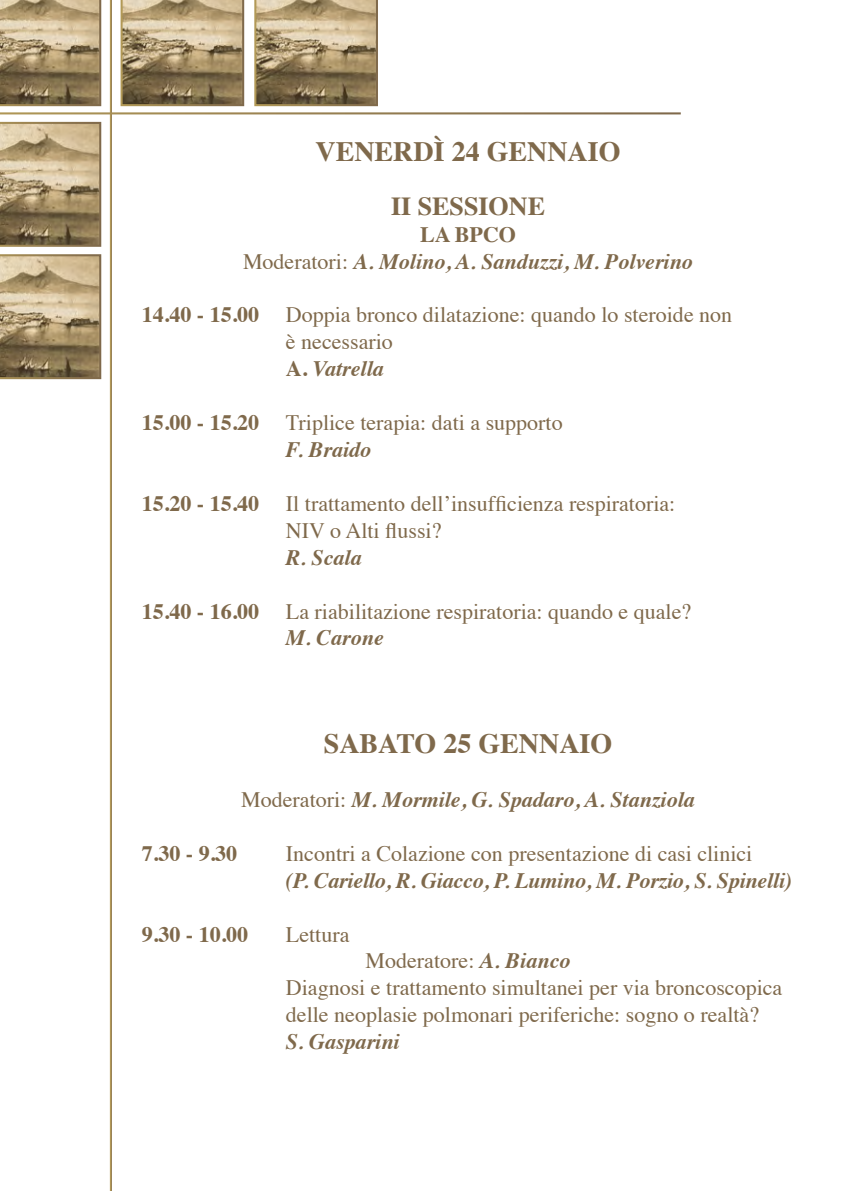
<style>
.page{position:relative;width:851px;height:1191px;background:#fff}
.page>*{position:absolute;margin:0;border:0;box-sizing:border-box;transform-origin:0 0}
.t1{font:700 28px "Times";color:#7f694b}
.t2{font:700 26px "Times";color:#7f694b}
.t3{font:22px/27px "Times";color:#7f694b}
.t4{font:italic 700 22px/27px "Times";color:#7f694b}
.t5{font:700 22px "Times";color:#7f694b}
.s1{font-weight:400;font-style:normal}
.s2{font-weight:700}
.s3{font-weight:700;font-style:italic}
</style>
<div class="page">
<svg style="left:0;top:0;width:101px;height:106px;background:#a5916e"></svg>
<svg style="left:120px;top:0;width:124px;height:106px;background:#a4906d"></svg>
<svg style="left:254px;top:0;width:124px;height:106px;background:#a3906d"></svg>
<svg style="left:0;top:122px;width:101px;height:125px;background:#ab9773"></svg>
<svg style="left:0;top:254px;width:101px;height:125px;background:#ab9774"></svg>
<p class="t1" style="left:315px;top:125px;width:306px">VENERDÌ 24 GENNAIO</p>
<p class="t2" style="left:391px;top:181px;width:155px">II SESSIONE</p>
<p class="t5" style="left:420px;top:213px;width:97px">LA BPCO</p>
<p class="t4" style="left:243px;top:246px;width:451px"><span class="s1">Moderatori:</span> A. Molino, A. Sanduzzi, M. Polverino</p>
<p class="t3" style="left:286px;top:300px;width:448px;text-indent:-144px"><span class="s2">14.40 - 15.00</span> Doppia bronco dilatazione: quando lo steroide non è necessario<br><span class="s2">A.</span> <span class="s3">Vatrella</span></p>
<p class="t3" style="left:142px;top:407px;width:422px"><span class="s2">15.00 - 15.20</span> Triplice terapia: dati a supporto</p>
<p class="t4" style="left:286px;top:434px;width:87px">F. Braido</p>
<p class="t3" style="left:286px;top:488px;width:391px;text-indent:-144px"><span class="s2">15.20 - 15.40</span> Il trattamento dell’insufficienza respiratoria:<br>NIV o Alti flussi?</p>
<p class="t4" style="left:286px;top:542px;width:77px">R. Scala</p>
<p class="t3" style="left:286px;top:596px;width:407px;text-indent:-144px"><span class="s2">15.40 - 16.00</span> La riabilitazione respiratoria: quando e quale?<br><span class="s3">M. Carone</span></p>
<p class="t1" style="left:324px;top:717px;width:290px">SABATO 25 GENNAIO</p>
<p class="t4" style="left:241px;top:784px;width:455px"><span class="s1">Moderatori:</span> M. Mormile, G. Spadaro, A. Stanziola</p>
<p class="t5" style="left:142px;top:832px;width:97px">7.30 - 9.30</p>
<p class="t4" style="left:286px;top:838px;width:507px"><span class="s1">Incontri a Colazione con presentazione di casi clinici<br></span>(P. Cariello, R. Giacco, P. Lumino, M. Porzio, S. Spinelli)</p>
<p class="t5" style="left:142px;top:913px;width:108px">9.30 - 10.00</p>
<p class="t3" style="left:286px;top:918px;width:65px">Lettura</p>
<p class="t3" style="left:365px;top:945px;width:206px">Moderatore: <span class="s3">A. Bianco</span></p>
<p class="t3" style="left:286px;top:972px;width:498px">Diagnosi e trattamento simultanei per via broncoscopica delle neoplasie polmonari periferiche: sogno o realtà?</p>
<p class="t4" style="left:286px;top:1026px;width:115px">S. Gasparini</p>
</div>
